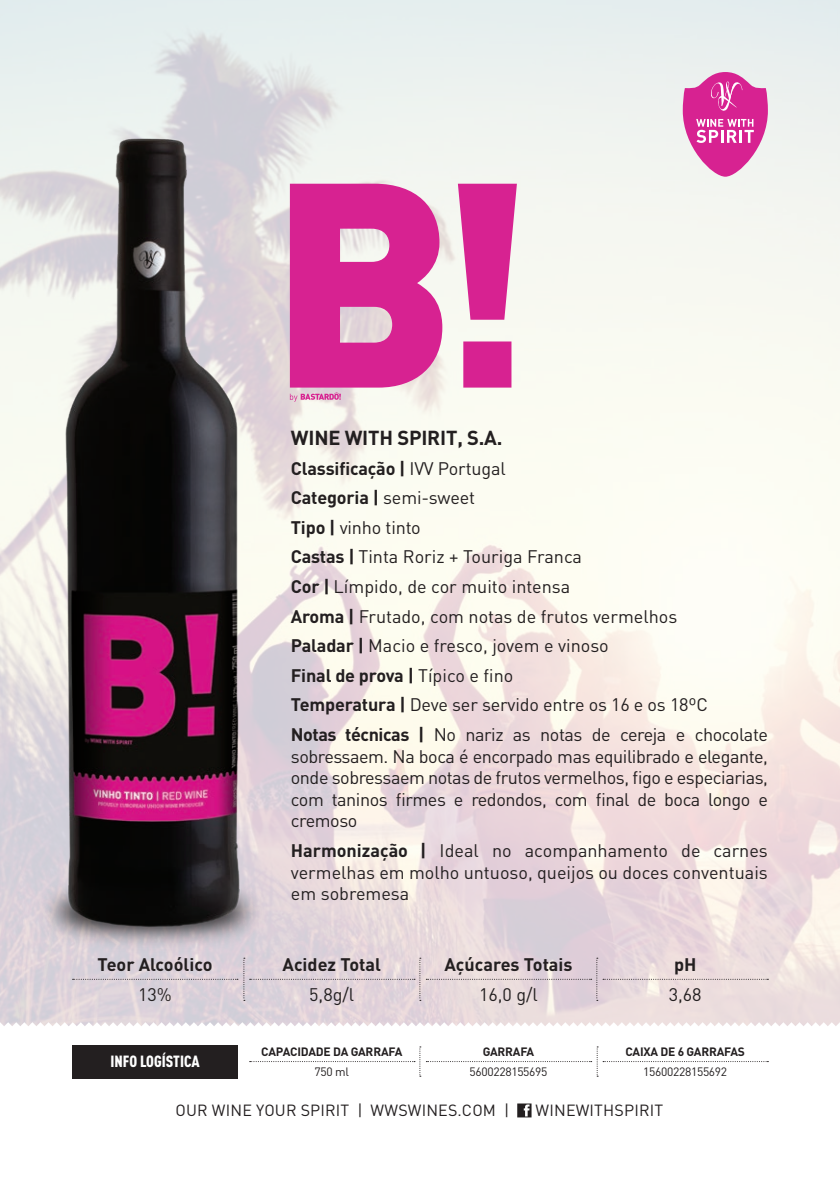
<style>
.page{position:relative;width:840px;height:1191px;background:#fff}
.page>*{position:absolute;margin:0;border:0;box-sizing:border-box;transform-origin:0 0}
.t1{font:700 20px "DIN Pro";letter-spacing:-.01em;color:#231f20}
.t2{font:18px/21.6px "DIN Pro";color:#231f20;text-align:justify}
.t3{font:700 18px "DIN Pro";letter-spacing:-.01em;color:#231f20}
.t4{font:16px "DIN Pro";letter-spacing:.01em;color:#231f20}
.t5{font:900 16px "DIN Cond";color:#fff}
.t6{font:700 12px "DIN Pro";letter-spacing:-.015em;color:#231f20}
.t7{font:12px "DIN Pro";letter-spacing:-.025em;color:#231f20}
.s1{font-weight:400}
.s2{font-weight:700}
</style>
<div class="page">
<img style="left:0;top:0;width:839px;height:1022px">
<svg style="left:0;top:1022px;width:839px;height:96px"></svg>
<svg style="left:517px;top:1103px;width:14px;height:14px"></svg>
<svg style="left:682px;top:72px;width:85px;height:105px"></svg>
<svg style="left:72px;top:957px;width:348px;height:44px;background:#dcd1d8"></svg>
<svg style="left:426px;top:957px;width:342px;height:44px;background:#e6d7da"></svg>
<div style="left:72px;top:1045px;width:166px;height:33px;background:#231f20"></div>
<svg style="left:249px;top:1046px;width:171px;height:30px"></svg>
<svg style="left:426px;top:1046px;width:342px;height:30px"></svg>
<img style="left:23px;top:91px;width:258px;height:873px">
<svg style="left:457px;top:184px;width:59px;height:203px"></svg>
<svg style="left:290px;top:184px;width:152px;height:218px;background:#db49a1"></svg>
<p class="t1" style="left:291px;top:424px;width:213px">WINE WITH SPIRIT, S.A.</p>
<p class="t3" style="left:291px;top:456px;width:216px">Classificação | <span class="s1">IVV Portugal</span></p>
<p class="t3" style="left:291px;top:485px;width:186px">Categoria | <span class="s1">semi-sweet</span></p>
<p class="t2" style="left:291px;top:516px;width:131px"><span class="s2">Tipo |</span> vinho tinto</p>
<p class="t2" style="left:291px;top:545px;width:292px"><span class="s2">Castas |</span> Tinta Roriz + Touriga Franca</p>
<p class="t2" style="left:291px;top:575px;width:281px"><span class="s2">Cor |</span> Límpido, de cor muito intensa</p>
<p class="t2" style="left:291px;top:604px;width:388px"><span class="s2">Aroma |</span> Frutado, com notas de frutos vermelhos</p>
<p class="t2" style="left:291px;top:634px;width:319px"><span class="s2">Paladar |</span> Macio e fresco, jovem e vinoso</p>
<p class="t3" style="left:291px;top:663px;width:224px">Final de prova | <span class="s1">Típico e fino</span></p>
<p class="t2" style="left:291px;top:693px;width:418px"><span class="s2">Temperatura |</span> Deve ser servido entre os 16 e os 18ºC</p>
<p class="t2" style="left:291px;top:723px;width:478px"><span class="s2">Notas técnicas |</span> No nariz as notas de cereja e chocolate sobressaem. Na boca é encorpado mas equilibrado e elegante, onde sobressaem notas de frutos vermelhos, figo e especiarias, com taninos firmes e redondos, com final de boca longo e cremoso</p>
<p class="t2" style="left:291px;top:839px;width:478px"><span class="s2">Harmonização |</span> Ideal no acompanhamento de carnes vermelhas em molho untuoso, queijos ou doces conventuais em sobremesa</p>
<p class="t3" style="left:98px;top:952px;width:116px">Teor Alcoólico</p>
<p class="t3" style="left:282px;top:952px;width:100px">Acidez Total</p>
<p class="t3" style="left:444px;top:952px;width:130px">Açúcares Totais</p>
<p class="t3" style="left:673px;top:952px;width:24px">pH</p>
<p class="t2" style="left:138px;top:982px;width:35px">13%</p>
<p class="t2" style="left:309px;top:982px;width:47px">5,8g/l</p>
<p class="t2" style="left:478px;top:982px;width:60px">16,0 g/l</p>
<p class="t2" style="left:668px;top:982px;width:34px">3,68</p>
<p class="t5" style="left:110px;top:1051px;width:91px">INFO LOGÍSTICA</p>
<p class="t6" style="left:261px;top:1043px;width:142px">CAPACIDADE DA GARRAFA</p>
<p class="t6" style="left:482px;top:1043px;width:53px">GARRAFA</p>
<p class="t6" style="left:625px;top:1043px;width:121px">CAIXA DE 6 GARRAFAS</p>
<p class="t7" style="left:314px;top:1063px;width:36px">750 ml</p>
<p class="t7" style="left:469px;top:1063px;width:79px">5600228155695</p>
<p class="t7" style="left:643px;top:1063px;width:85px">15600228155692</p>
<p class="t4" style="left:175px;top:1099px;width:335px">OUR WINE YOUR SPIRIT | WWSWINES.COM |</p>
<p class="t4" style="left:535px;top:1099px;width:129px">WINEWITHSPIRIT</p>
</div>
